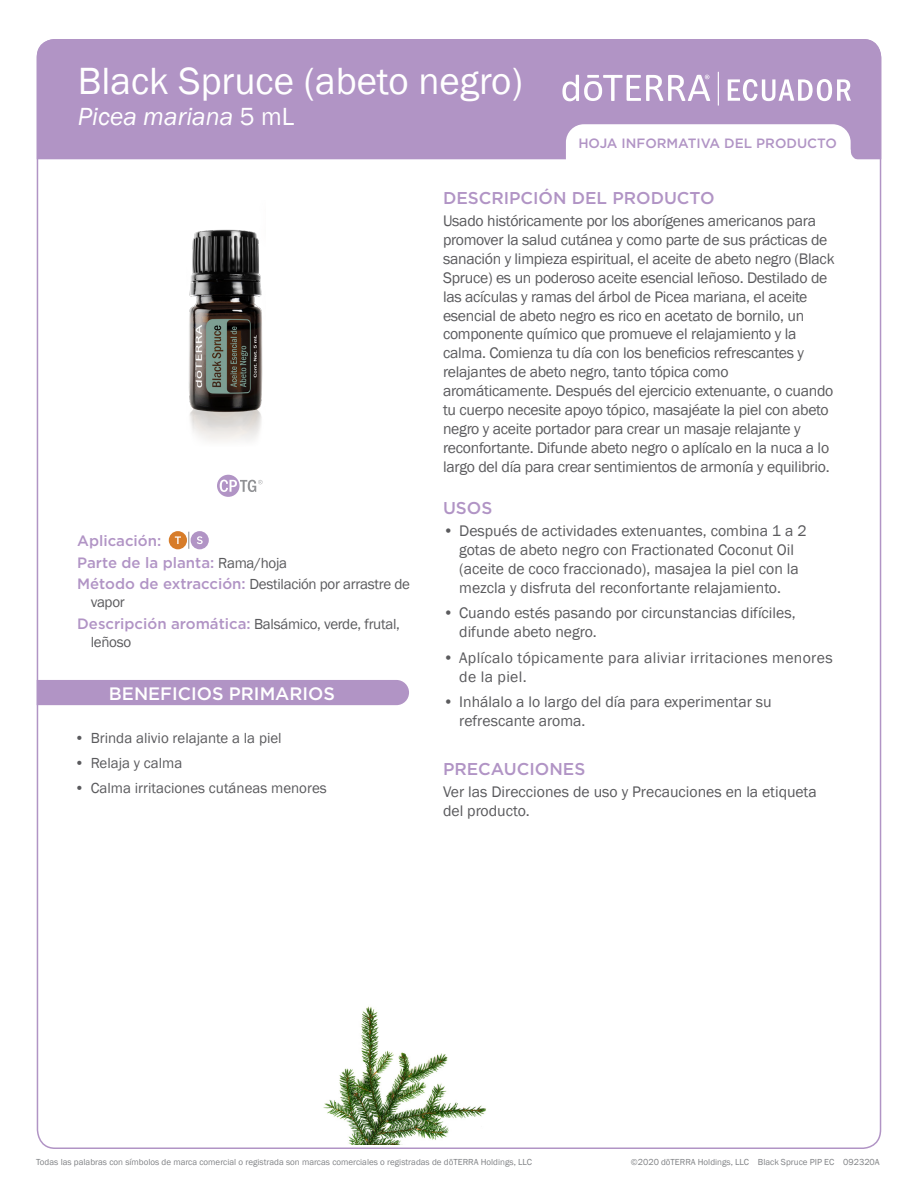
<style>
.page{position:relative;width:918px;height:1188px;background:#fff}
.page>*{position:absolute;margin:0;border:0;box-sizing:border-box;transform-origin:0 0}
.Main_H1{font:39px "Franklin Gothic";color:#fff}
.Main_H2{font:italic 25.5px "Franklin Gothic";color:#fff}
.t1{font:500 18px "Gotham";color:#fff}
.Purple_Headers{font:500 17.1px "Gotham";color:#b194c5}
.Body{font:15.75px/18.9px "Franklin Gothic";letter-spacing:-.015em;color:#5a5a5d}
.Body-2{font:15.75px/18.9px "Franklin Gothic";letter-spacing:.02em;color:#5a5a5d}
.Oil_Attribute_Panel{font:15px/18px "Franklin Gothic";letter-spacing:-.02em;color:#5a5a5d}
.Oil_Attribute_Panel-2{font:15px "Franklin Gothic";color:#5a5a5d}
.Oil_Attribute_Panel-3{font:500 15px "Gotham";color:#b194c5}
.t2{font:500 13.5px "Gotham";color:#b194c5}
.t3{font:9px "Franklin Gothic";color:#808285}
.s1{font-style:normal}
.s2{font-family:"Franklin Gothic";font-weight:400;color:#5a5a5d}
.s3{font-family:"Gotham";font-weight:500;color:#b194c5}
</style>
<div class="page">
<div style="left:37px;top:39px;width:844px;height:120px;background:#b194c5"></div>
<svg style="left:566px;top:124px;width:295px;height:36px"></svg>
<svg style="left:728px;top:79px;width:123px;height:22px"></svg>
<svg style="left:562px;top:75px;width:148px;height:26px"></svg>
<hr style="left:718px;top:72px;width:1px;height:34px;background:#fff">
<svg style="left:188px;top:532px;width:1px;height:17px"></svg>
<div style="left:169px;top:531px;width:18px;height:18px;background:#d77c29;border-radius:50%"></div>
<svg style="left:175px;top:536px;width:6px;height:8px"></svg>
<div style="left:191px;top:531px;width:18px;height:18px;background:#b194c5;border-radius:50%"></div>
<svg style="left:197px;top:536px;width:6px;height:8px"></svg>
<div style="left:37px;top:680px;width:372px;height:25px;background:#b194c5"></div>
<img style="left:324px;top:1006px;width:162px;height:139px">
<svg style="left:217px;top:486px;width:40px;height:11px"></svg>
<img style="left:189px;top:229px;width:74px;height:257px">
<p class="Main_H1" style="left:78px;top:56px;width:446px">Black Spruce (abeto negro)</p>
<p class="Main_H2" style="left:78px;top:101px;width:218px">Picea mariana <span class="s1">5 mL</span></p>
<p class="t2" style="left:578px;top:135px;width:260px">HOJA INFORMATIVA DEL PRODUCTO</p>
<p class="Oil_Attribute_Panel-3" style="left:77px;top:531px;width:86px">Aplicación:</p>
<p class="Oil_Attribute_Panel-3" style="left:77px;top:553px;width:211px">Parte de la planta: <span class="s2">Rama/hoja</span></p>
<p class="Oil_Attribute_Panel" style="left:91px;top:575px;width:321px;text-indent:-14px"><span class="s3">Método de extracción:</span> Destilación por arrastre de vapor</p>
<p class="Oil_Attribute_Panel" style="left:91px;top:615px;width:311px;text-indent:-14px"><span class="s3">Descripción aromática:</span> Balsámico, verde, frutal, leñoso</p>
<p class="t1" style="left:109px;top:682px;width:228px">BENEFICIOS PRIMARIOS</p>
<p class="Oil_Attribute_Panel-2" style="left:75px;top:729px;width:209px">• Brinda alivio relajante a la piel</p>
<p class="Oil_Attribute_Panel-2" style="left:75px;top:754px;width:109px">• Relaja y calma</p>
<p class="Oil_Attribute_Panel-2" style="left:75px;top:779px;width:254px">• Calma irritaciones cutáneas menores</p>
<p class="Purple_Headers" style="left:443px;top:187px;width:273px">DESCRIPCIÓN DEL PRODUCTO</p>
<p class="Body" style="left:443px;top:212px;width:393px">Usado históricamente por los aborígenes americanos para promover la salud cutánea y como parte de sus prácticas de sanación y limpieza espiritual, el aceite de abeto negro (Black Spruce) es un poderoso aceite esencial leñoso. Destilado de las acículas y ramas del árbol de Picea mariana, el aceite esencial de abeto negro es rico en acetato de bornilo, un componente químico que promueve el relajamiento y la calma. Comienza tu día con los beneficios refrescantes y relajantes de abeto negro, tanto tópica como aromáticamente. Después del ejercicio extenuante, o cuando tu cuerpo necesite apoyo tópico, masajéate la piel con abeto negro y aceite portador para crear un masaje relajante y reconfortante. Difunde abeto negro o aplícalo en la nuca a lo largo del día para crear sentimientos de armonía y equilibrio.</p>
<p class="Purple_Headers" style="left:443px;top:497px;width:51px">USOS</p>
<p class="Body" style="left:443px;top:522px;width:365px;text-align:center">• Después de actividades extenuantes, combina 1 a 2 gotas de abeto negro con Fractionated Coconut Oil (aceite de coco fraccionado), masajea la piel con la mezcla y disfruta del reconfortante relajamiento.</p>
<p class="Body" style="left:459px;top:604px;width:338px;text-indent:-16px">• Cuando estés pasando por circunstancias difíciles, difunde abeto negro.</p>
<p class="Body-2" style="left:459px;top:649px;width:375px;text-indent:-16px">• Aplícalo tópicamente para aliviar irritaciones menores de la piel.</p>
<p class="Body" style="left:459px;top:693px;width:314px;text-indent:-16px">• Inhálalo a lo largo del día para experimentar su refrescante aroma.</p>
<p class="Purple_Headers" style="left:443px;top:758px;width:144px">PRECAUCIONES</p>
<p class="Body" style="left:443px;top:783px;width:375px">Ver las Direcciones de uso y Precauciones en la etiqueta del producto.</p>
<p class="t3" style="left:36px;top:1156px;width:497px">Todas las palabras con símbolos de marca comercial o registrada son marcas comerciales o registradas de dōTERRA Holdings, LLC</p>
<p class="t3" style="left:631px;top:1156px;width:250px">©2020 dōTERRA Holdings, LLC Black Spruce PIP EC 092320A</p>
</div>
